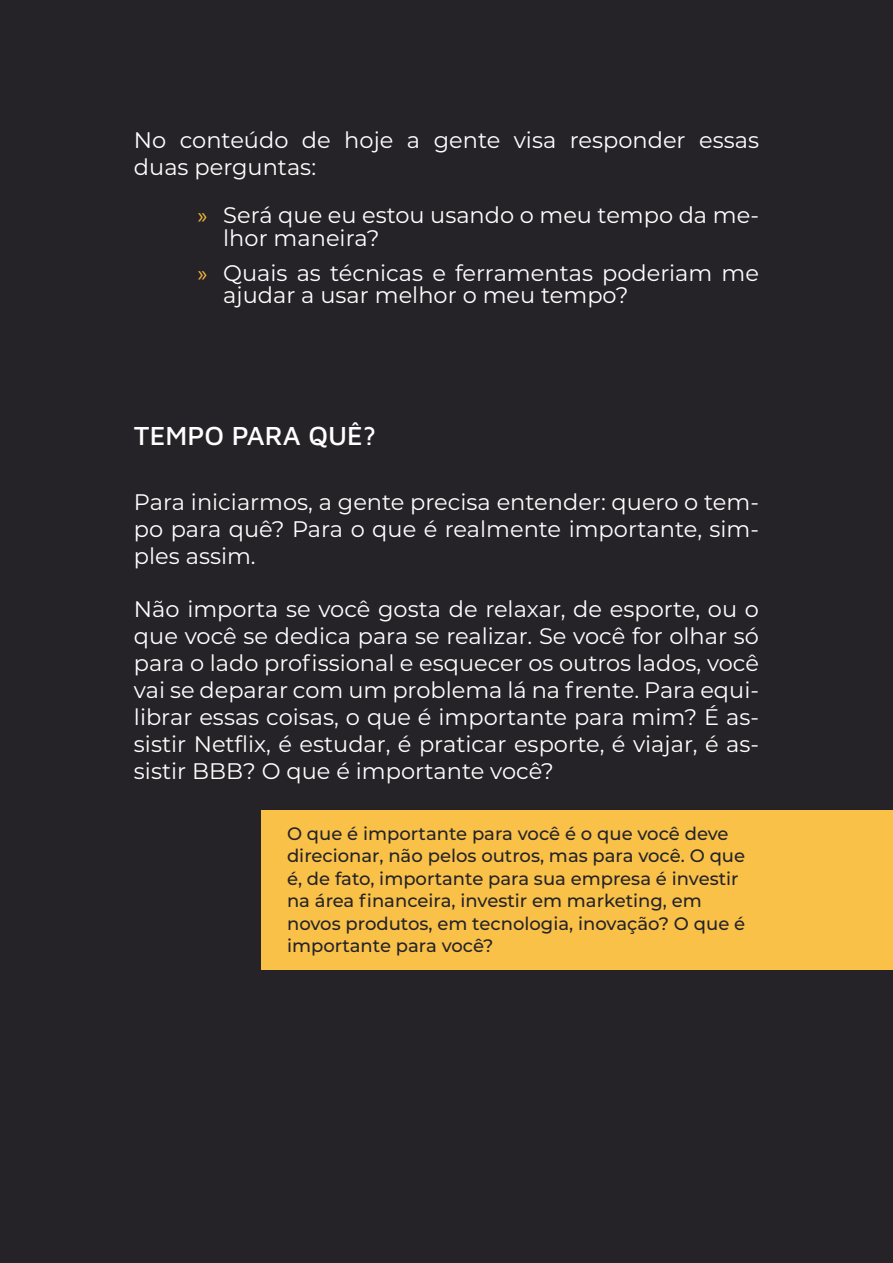
<style>
.page{position:relative;width:893px;height:1263px;background:#252328}
.page>*{position:absolute;margin:0;border:0;box-sizing:border-box;transform-origin:0 0}
.t1{font:500 27px "Maven Pro";color:#fff}
.Body{font:22.5px/27px "Montserrat";color:#fff}
.BOX_DIR{font:500 18px/22.5px "Montserrat";color:#252328}
.s1{font-family:"Myriad Pro";color:#f6bb3d}
</style>
<div class="page">
<div style="left:261px;top:810px;width:632px;height:159px;background:#f9c148"></div>
<p class="Body" style="left:134px;top:126px;width:627px">No conteúdo de hoje a gente visa responder essas duas perguntas:</p>
<p class="Body" style="left:223px;top:203px;width:537px;line-height:22.5px;text-indent:-26px"><span class="s1">»</span> Será que eu estou usando o meu tempo da me&shy;lhor maneira?</p>
<p class="Body" style="left:223px;top:261px;width:537px;line-height:22.5px;text-indent:-26px"><span class="s1">»</span> Quais as técnicas e ferramentas poderiam me ajudar a usar melhor o meu tempo?</p>
<h2 class="t1" style="left:134px;top:417px;width:244px">TEMPO PARA QUÊ?</h2>
<p class="Body" style="left:134px;top:488px;width:627px;text-align:justify">Para iniciarmos, a gente precisa entender: quero o tem&shy;po para quê? Para o que é realmente importante, sim&shy;ples assim.</p>
<p class="Body" style="left:134px;top:595px;width:627px;text-align:justify">Não importa se você gosta de relaxar, de esporte, ou o que você se dedica para se realizar. Se você for olhar só para o lado profissional e esquecer os outros lados, você vai se deparar com um problema lá na frente. Para equi&shy;librar essas coisas, o que é importante para mim? É as&shy;sistir Netflix, é estudar, é praticar esporte, é viajar, é as&shy;sistir BBB? O que é importante você?</p>
<p class="BOX_DIR" style="left:287px;top:821px;width:460px">O que é importante para você é o que você deve direcionar, não pelos outros, mas para você. O que é, de fato, importante para sua empresa é investir na área financeira, investir em marketing, em novos produtos, em tecnologia, inovação? O que é importante para você?</p>
</div>
